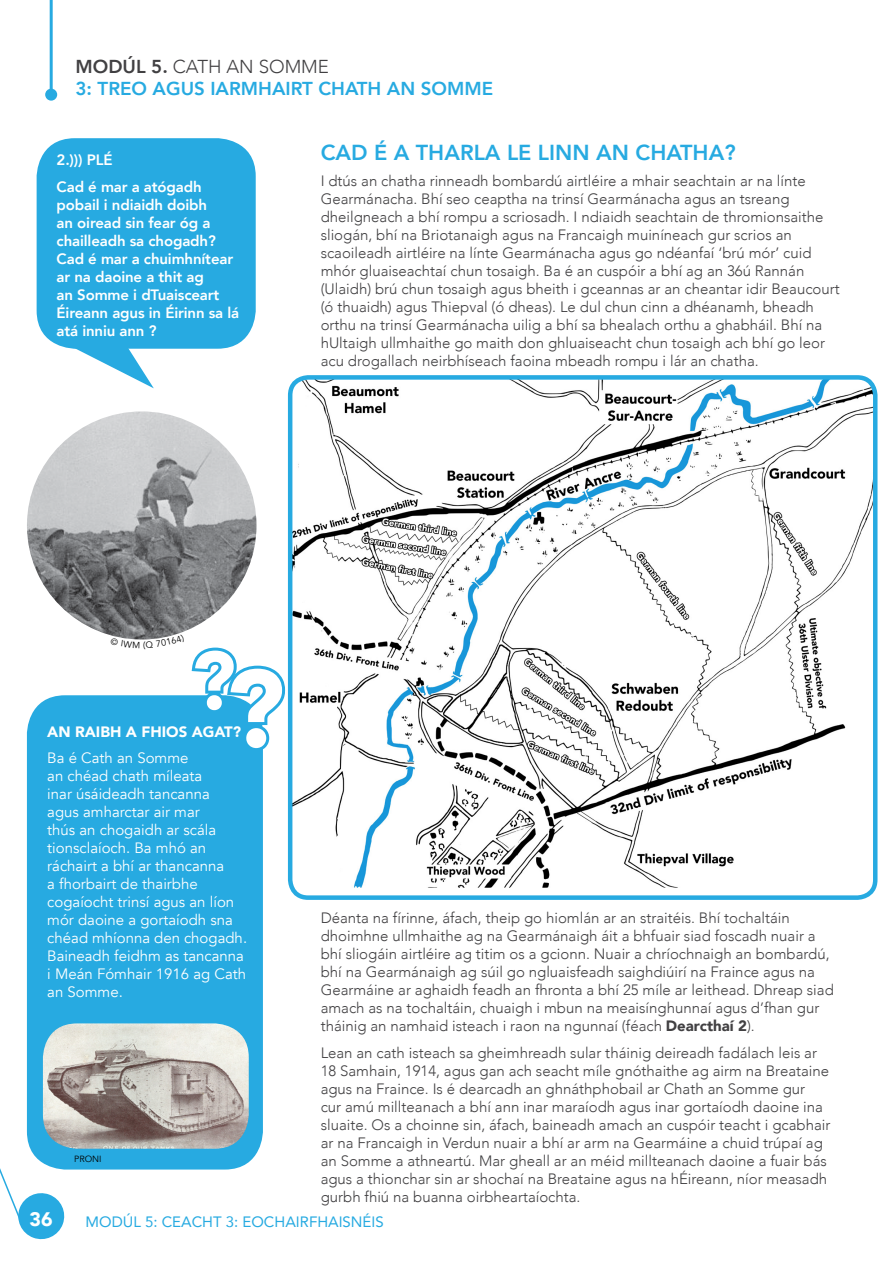
<style>
.page{position:relative;width:893px;height:1263px;background:#fff}
.page>*{position:absolute;margin:0;border:0;box-sizing:border-box;transform-origin:0 0}
.t1{font:900 108.45px "Avenir";color:#fff}
.t2{font:800 21.75px "Avenir";color:#27aae1}
.t3{font:900 19.5px "Avenir";color:#fff}
.t4{font:800 18.75px/22.5px "Avenir";color:#27aae1}
.t5{font:300 15px/18px "Avenir";color:#414042}
.t6{font:15px/18px "Avenir";color:#fff}
.t7{font:800 15px/18px "Avenir";letter-spacing:-.01em;color:#fff}
.t8{font:15px "Avenir";color:#27aae1}
.t9{font:900 15px "Avenir";color:#fff}
.t10{font:9px "Avenir";color:#000}
.s1{color:#414042}
.s2{font-weight:300;color:#414042}
.s3{font-weight:900}
</style>
<div class="page">
<svg style="left:0;top:1139px;width:67px;height:101px"></svg>
<hr style="left:50px;top:0;width:3px;height:95px;background:#27aae1">
<div style="left:45px;top:89px;width:12px;height:12px;background:#27aae1;border-radius:50%"></div>
<div style="left:37px;top:138px;width:219px;height:211px;background:#27aae1;border-radius:38px"></div>
<svg style="left:62px;top:346px;width:92px;height:42px"></svg>
<img style="left:293px;top:380px;width:582px;height:508px">
<div style="left:288px;top:375px;width:589px;height:525px;border:4px solid #27aae1;border-radius:18px"></div>
<img style="left:27px;top:411px;width:229px;height:224px">
<div style="left:27px;top:695px;width:236px;height:474px;background:#27aae1;border-radius:38px"></div>
<img style="left:43px;top:1023px;width:206px;height:126px">
<svg style="left:110px;top:634px;width:179px;height:122px"></svg>
<p class="t4" style="left:75px;top:55px;width:419px"><span class="s1">MODÚL 5.</span> <span class="s2">CATH AN SOMME<br></span>3: TREO AGUS IARMHAIRT CHATH AN SOMME</p>
<p class="t7" style="left:57px;top:147px;width:147px;line-height:26.5px">2.))) PLÉ<br>Cad é mar a atógadh</p>
<p class="t7" style="left:57px;top:195px;width:184px">pobail i ndiaidh doibh<br>an oiread sin fear óg a chailleadh sa chogadh?<br>Cad é mar a chuimhnítear ar na daoine a thit ag<br>an Somme i dTuaisceart<br>Éireann agus in Éirinn sa lá atá inniu ann ?</p>
<h2 class="t2" style="left:321px;top:135px;width:416px">CAD É A THARLA LE LINN AN CHATHA?</h2>
<p class="t5" style="left:321px;top:172px;width:521px">I dtús an chatha rinneadh bombardú airtléire a mhair seachtain ar na línte Gearmánacha. Bhí seo ceaptha na trinsí Gearmánacha agus an tsreang dheilgneach a bhí rompu a scriosadh. I ndiaidh seachtain de thromionsaithe sliogán, bhí na Briotanaigh agus na Francaigh muiníneach gur scrios an scaoileadh airtléire na línte Gearmánacha agus go ndéanfaí ‘brú mór’ cuid mhór gluaiseachtaí chun tosaigh. Ba é an cuspóir a bhí ag an 36ú Rannán (Ulaidh) brú chun tosaigh agus bheith i gceannas ar an cheantar idir Beaucourt (ó thuaidh) agus Thiepval (ó dheas). Le dul chun cinn a dhéanamh, bheadh orthu na trinsí Gearmánacha uilig a bhí sa bhealach orthu a ghabháil. Bhí na hUltaigh ullmhaithe go maith don ghluaiseacht chun tosaigh ach bhí go leor acu drogallach neirbhíseach faoina mbeadh rompu i lár an chatha.</p>
<h1 class="t1" style="left:191px;top:617px;width:96px">?<sup>?</sup></h1>
<p class="t9" style="left:47px;top:719px;width:195px">AN RAIBH A FHIOS AGAT?</p>
<p class="t6" style="left:47px;top:749px;width:201px">Ba é Cath an Somme<br>an chéad chath míleata<br>inar úsáideadh tancanna<br>agus amharctar air mar<br>thús an chogaidh ar scála tionsclaíoch. Ba mhó an ráchairt a bhí ar thancanna<br>a fhorbairt de thairbhe cogaíocht trinsí agus an líon mór daoine a gortaíodh sna chéad mhíonna den chogadh.<br>Baineadh feidhm as tancanna i Meán Fómhair 1916 ag Cath an Somme.</p>
<p class="t10" style="left:74px;top:1153px;width:29px">PRONI</p>
<p class="t5" style="left:321px;top:909px;width:515px">Déanta na fírinne, áfach, theip go hiomlán ar an straitéis. Bhí tochaltáin dhoimhne ullmhaithe ag na Gearmánaigh áit a bhfuair siad foscadh nuair a bhí sliogáin airtléire ag titim os a gcionn. Nuair a chríochnaigh an bombardú, bhí na Gearmánaigh ag súil go ngluaisfeadh saighdiúirí na Fraince agus na Gearmáine ar aghaidh feadh an fhronta a bhí 25 míle ar leithead. Dhreap siad amach as na tochaltáin, chuaigh i mbun na meaisínghunnaí agus d’fhan gur tháinig an namhaid isteach i raon na ngunnaí (féach <span class="s3">Dearcthaí 2</span>).</p>
<p class="t5" style="left:321px;top:1043px;width:511px">Lean an cath isteach sa gheimhreadh sular tháinig deireadh fadálach leis ar 18 Samhain, 1914, agus gan ach seacht míle gnóthaithe ag airm na Breataine agus na Fraince. Is é dearcadh an ghnáthphobail ar Chath an Somme gur<br>cur amú millteanach a bhí ann inar maraíodh agus inar gortaíodh daoine ina sluaite. Os a choinne sin, áfach, baineadh amach an cuspóir teacht i gcabhair ar na Francaigh in Verdun nuair a bhí ar arm na Gearmáine a chuid trúpaí ag an Somme a athneartú. Mar gheall ar an méid millteanach daoine a fuair bás agus a thionchar sin ar shochaí na Breataine agus na hÉireann, níor measadh gurbh fhiú na buanna oirbheartaíochta.</p>
<h3 class="t3" style="left:30px;top:1202px;width:25px">36</h3>
<p class="t8" style="left:86px;top:1210px;width:300px">MODÚL 5: CEACHT 3: EOCHAIRFHAISNÉIS</p>
</div>
